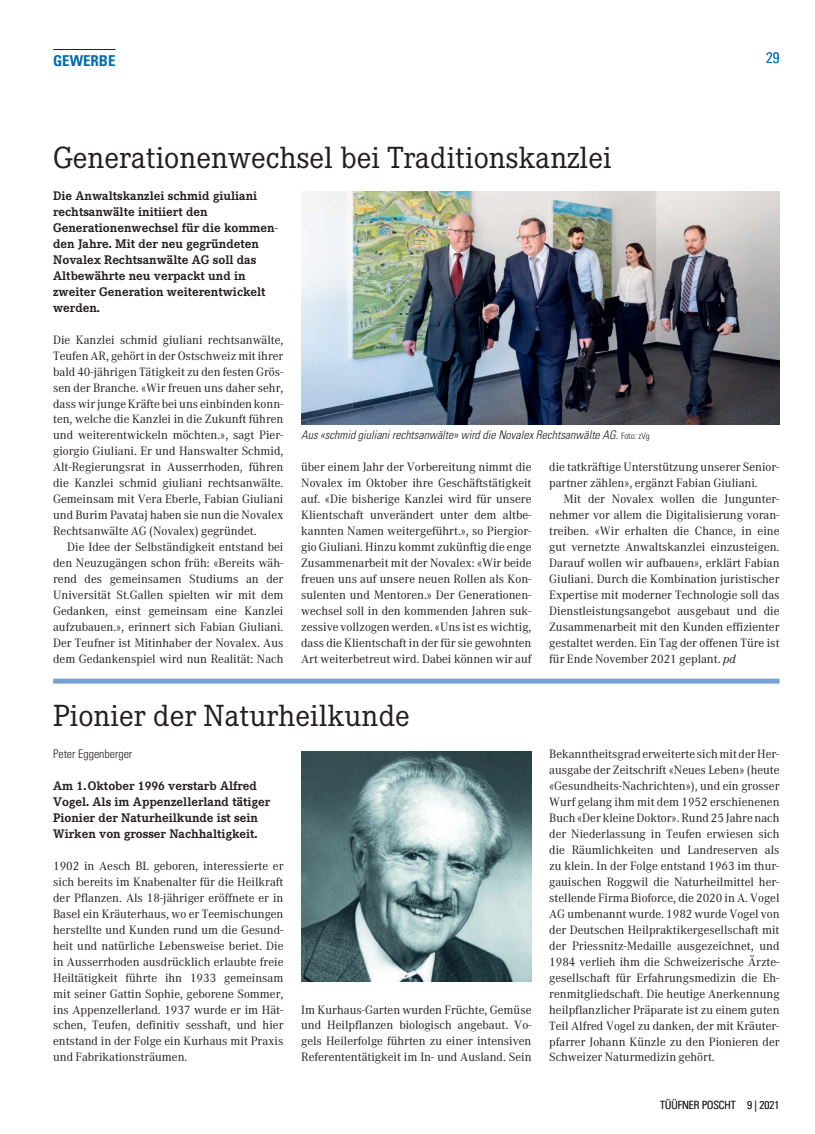
<style>
.page{position:relative;width:815px;height:1134px;background:#fff}
.page>*{position:absolute;margin:0;border:0;box-sizing:border-box;transform-origin:0 0}
.t1{font:30px "Corporate EBQ Regular 3";color:#231f20}
.t2{font:700 condensed 15px "Univers LT Std";color:#006caf}
.t3{font:300 condensed 15px "Univers LT Std";color:#006caf}
.t4{font:700 12.25px/16px "Corporate EBQ";color:#231f20}
.t5{font:11.88px/16px "Corporate ABQ Regular 2";color:#231f20;text-align:justify}
.t6{font:italic 300 condensed 11.88px "Univers LT Std";color:#231f20}
.t7{font:300 condensed 11.88px "Univers LT Std";color:#231f20}
.t8{font:300 condensed 11.25px "Univers LT Std";color:#231f20}
.s1{font-style:normal;font-size:8.75px}
.s2{font-family:"Corporate ABQ";font-style:italic}
</style>
<div class="page">
<hr style="left:53px;top:49px;width:63px;height:1px;background:#231f20">
<img style="left:301px;top:191px;width:479px;height:233px">
<div style="left:53px;top:679px;width:727px;height:5px;background:#75a4d2"></div>
<img style="left:301px;top:751px;width:230px;height:230px">
<p class="t2" style="left:53px;top:51px;width:64px">GEWERBE</p>
<h1 class="t1" style="left:53px;top:141px;width:560px">Generationenwechsel bei Traditionskanzlei</h1>
<p class="t3" style="left:766px;top:49px;width:15px">29</p>
<p class="t4" style="left:53px;top:188px;width:226px">Die Anwaltskanzlei schmid giuliani rechtsanwälte initiiert den<br>Generationenwechsel für die kommen&shy;den Jahre. Mit der neu gegründeten<br>Novalex Rechtsanwälte AG soll das<br>Altbewährte neu verpackt und in zweiter Generation weiterentwickelt werden.</p>
<p class="t5" style="left:53px;top:332px;width:232px">Die Kanzlei schmid giuliani rechtsanwälte, Teufen AR, gehört in der Ostschweiz mit ihrer bald 40-jährigen Tätigkeit zu den festen Grös&shy;sen der Branche. «Wir freuen uns daher sehr, dass wir junge Kräfte bei uns einbinden konn&shy;ten, welche die Kanzlei in die Zukunft führen und weiterentwickeln möchten.», sagt Pier&shy;giorgio Giuliani. Er und Hanswalter Schmid, Alt-Regierungsrat in Ausserrhoden, führen die Kanzlei schmid giuliani rechtsanwälte.<br>Gemeinsam mit Vera Eberle, Fabian Giuliani und Burim Pavataj haben sie nun die Novalex Rechtsanwälte AG (Novalex) gegründet.</p>
<p class="t5" style="left:53px;top:539px;width:232px;text-indent:14px">Die Idee der Selbständigkeit entstand bei den Neuzugängen schon früh: «Bereits wäh&shy;rend des gemeinsamen Studiums an der Universität St.Gallen spielten wir mit dem Gedanken, einst gemeinsam eine Kanzlei aufzubauen.», erinnert sich Fabian Giuliani.<br>Der Teufner ist Mitinhaber der Novalex. Aus dem Gedankenspiel wird nun Realität: Nach</p>
<p class="t6" style="left:301px;top:428px;width:350px">Aus «schmid giuliani rechtsanwälte» wird die Novalex Rechtsanwälte AG. <span class="s1">Foto: zVg</span></p>
<p class="t5" style="left:301px;top:459px;width:232px">über einem Jahr der Vorbereitung nimmt die Novalex im Oktober ihre Geschäftstätigkeit auf. «Die bisherige Kanzlei wird für unsere Klientschaft unverändert unter dem altbe&shy;kannten Namen weitergeführt.», so Piergior&shy;gio Giuliani. Hinzu kommt zukünftig die enge Zusammenarbeit mit der Novalex: «Wir beide freuen uns auf unsere neuen Rollen als Kon&shy;sulenten und Mentoren.» Der Generationen&shy;wechsel soll in den kommenden Jahren suk&shy;zessive vollzogen werden. «Uns ist es wichtig, dass die Klientschaft in der für sie gewohnten Art weiterbetreut wird. Dabei können wir auf</p>
<p class="t5" style="left:549px;top:459px;width:232px">die tatkräftige Unterstützung unserer Senior&shy;partner zählen», ergänzt Fabian Giuliani.</p>
<p class="t5" style="left:549px;top:491px;width:232px;text-indent:14px">Mit der Novalex wollen die Jungunter&shy;nehmer vor allem die Digitalisierung voran&shy;treiben. «Wir erhalten die Chance, in eine gut vernetzte Anwaltskanzlei einzusteigen.<br>Darauf wollen wir aufbauen», erklärt Fabian Giuliani. Durch die Kombination juristischer Expertise mit moderner Technologie soll das Dienstleistungsangebot ausgebaut und die Zusammenarbeit mit den Kunden effizienter gestaltet werden. Ein Tag der offenen Türe ist für Ende November 2021 geplant. <span class="s2">pd</span></p>
<h1 class="t1" style="left:53px;top:699px;width:358px">Pionier der Naturheilkunde</h1>
<p class="t7" style="left:53px;top:747px;width:81px">Peter Eggenberger</p>
<p class="t4" style="left:53px;top:778px;width:218px">Am 1.Oktober 1996 verstarb Alfred Vogel. Als im Appenzellerland tätiger Pionier der Naturheilkunde ist sein Wirken von grosser Nachhaltigkeit.</p>
<p class="t5" style="left:53px;top:858px;width:232px">1902 in Aesch BL geboren, interessierte er sich bereits im Knabenalter für die Heilkraft der Pflanzen. Als 18-jähriger eröffnete er in Basel ein Kräuterhaus, wo er Teemischungen herstellte und Kunden rund um die Gesund&shy;heit und natürliche Lebensweise beriet. Die in Ausserrhoden ausdrücklich erlaubte freie Heiltätigkeit führte ihn 1933 gemeinsam mit seiner Gattin Sophie, geborene Sommer, ins Appenzellerland. 1937 wurde er im Hät&shy;schen, Teufen, definitiv sesshaft, und hier entstand in der Folge ein Kurhaus mit Praxis und Fabrikationsträumen.</p>
<p class="t5" style="left:301px;top:1001px;width:232px">Im Kurhaus-Garten wurden Früchte, Gemüse und Heilpflanzen biologisch angebaut. Vo&shy;gels Heilerfolge führten zu einer intensiven Referententätigkeit im In- und Ausland. Sein</p>
<p class="t5" style="left:549px;top:746px;width:232px">Bekanntheitsgrad erweiterte sich mit der Her&shy;ausgabe der Zeitschrift «Neues Leben» (heute «Gesundheits-Nachrichten»), und ein grosser Wurf gelang ihm mit dem 1952 erschienenen Buch «Der kleine Doktor». Rund 25 Jahre nach der Niederlassung in Teufen erwiesen sich die Räumlichkeiten und Landreserven als zu klein. In der Folge entstand 1963 im thur&shy;gauischen Roggwil die Naturheilmittel her&shy;stellende Firma Bioforce, die 2020 in A. Vogel AG umbenannt wurde. 1982 wurde Vogel von der Deutschen Heilpraktikergesellschaft mit der Priessnitz-Medaille ausgezeichnet, und 1984 verlieh ihm die Schweizerische Ärzte&shy;gesellschaft für Erfahrungsmedizin die Eh&shy;renmitgliedschaft. Die heutige Anerkennung heilpflanzlicher Präparate ist zu einem guten Teil Alfred Vogel zu danken, der mit Kräuter&shy;pfarrer Johann Künzle zu den Pionieren der Schweizer Naturmedizin gehört.</p>
<p class="t8" style="left:660px;top:1098px;width:121px">TÜÜFNER POSCHT 9 | 2021</p>
</div>
